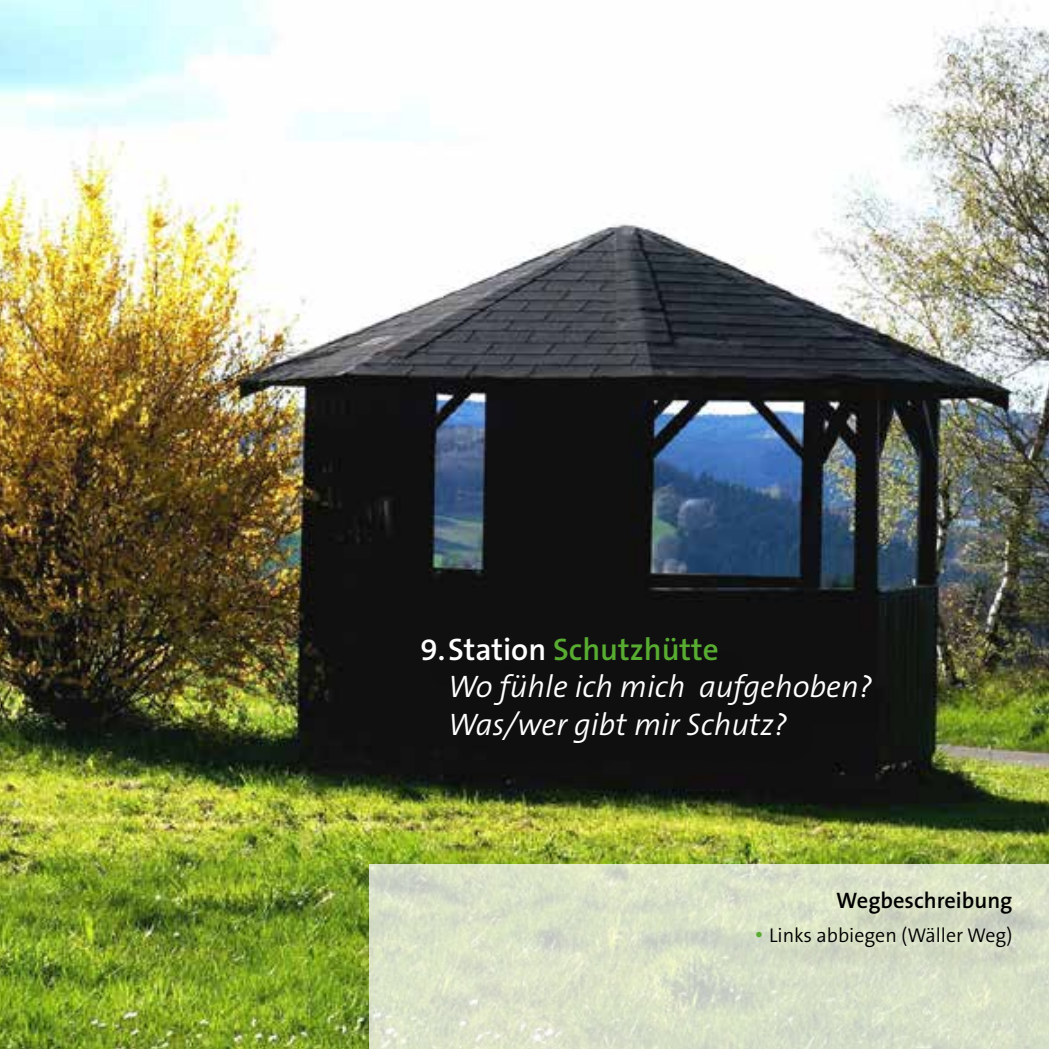
<style>
.page{position:relative;width:1049px;height:1049px;background:#fff}
.page>*{position:absolute;margin:0;border:0;box-sizing:border-box;transform-origin:0 0}
.t1{font:italic 300 31.25px/37.5px "The Sans B4";color:#fff}
.t2{font:600 31.25px "The Sans B6";color:#58ac31}
.t3{font:600 22.5px "The Sans B6";color:#000}
.t4{font:300 20px "The Sans B4";color:#000}
.s1{color:#fff}
.s2{font-size:25px;color:#58ac31}
</style>
<div class="page">
<img style="left:0;top:0;width:1049px;height:1049px">
<div style="left:427px;top:641px;width:475px;height:132px;background:#0f0f0f"></div>
<svg style="left:369px;top:865px;width:680px;height:184px;background:#dae1c8"></svg>
<hr style="left:0;top:865px;width:1px;height:184px;background:#fff">
<div style="left:761px;top:895px;width:281px;height:82px;background:#000;opacity:.15"></div>
<p class="t2" style="left:420px;top:632px;width:300px"><span class="s1">9.Station</span> Schutzhütte</p>
<p class="t1" style="left:448px;top:669px;width:426px">Wo fühle ich mich aufgehoben?<br>Was/wer gibt mir Schutz?</p>
<p class="t3" style="left:836px;top:888px;width:178px">Wegbeschreibung</p>
<p class="t4" style="left:754px;top:924px;width:260px"><span class="s2">•</span> Links abbiegen (Wäller Weg)</p>
</div>
